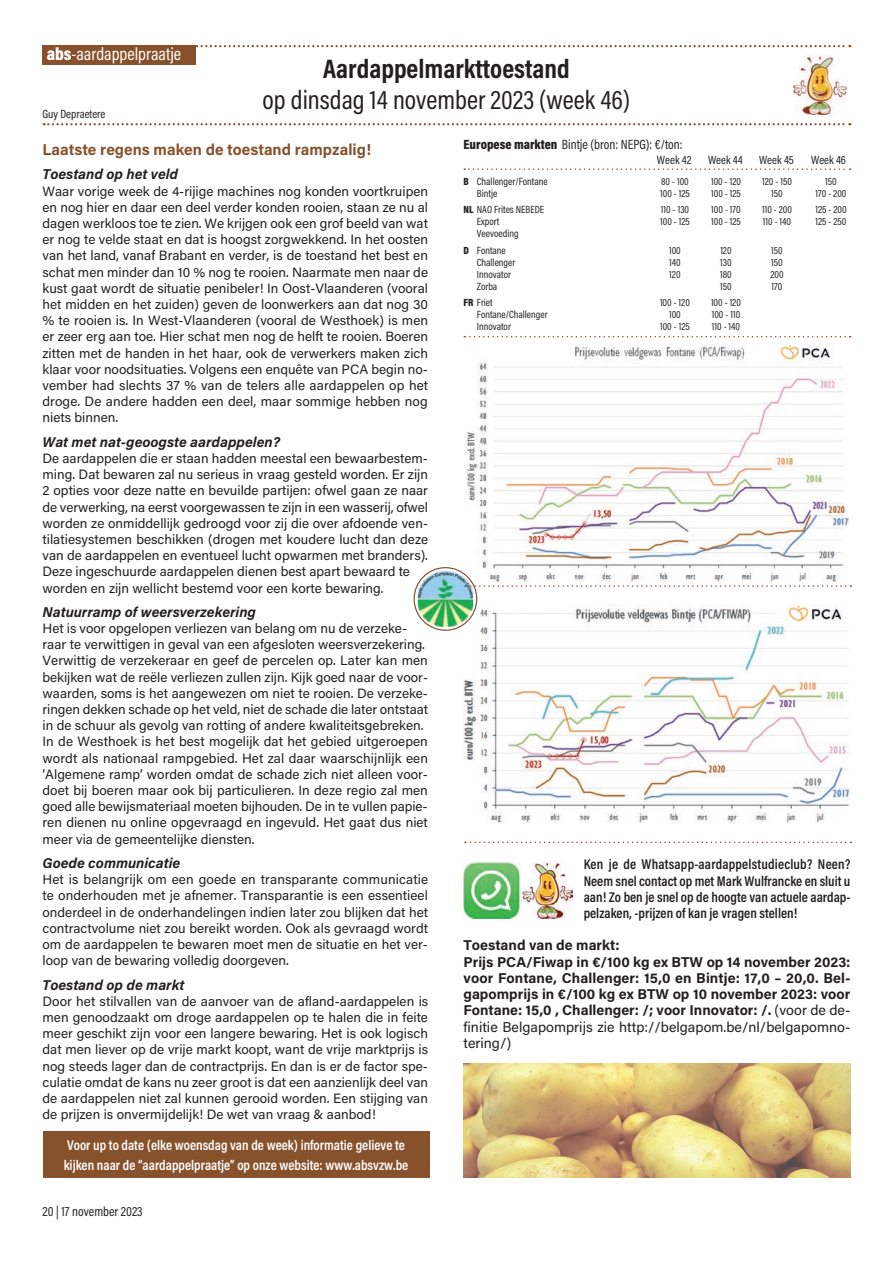
<style>
.page{position:relative;width:893px;height:1263px;background:#fff}
.page>*{position:absolute;margin:0;border:0;box-sizing:border-box;transform-origin:0 0}
.t1{font:27px "Acumin Pro Cond";color:#231f20}
.t2{font:700 27px "Acumin Pro Cond";color:#231f20}
.t3{font:18px "Acumin Pro Cond";color:#fff}
.t4{font:700 15.75px "Acumin Pro";color:#87512c}
.t5{font:700 14.25px/16.2px "Acumin Pro";color:#231f20}
.t6{font:600 14.25px/16.2px "Acumin Pro Cond";color:#231f20;text-align:justify}
.t7{font:600 14.25px/19.5px "Acumin Pro Cond";color:#fff}
.t8{font:italic 700 14.25px "Acumin Pro";color:#231f20}
.t9{font:13.5px/16.2px "Acumin Pro";color:#231f20;text-align:justify}
.t10{font:13.5px "Acumin Pro Cond";color:#231f20}
.t11{font:12px "Acumin Pro Cond";color:#231f20}
.t12{font:10.5px/16.5px "Acumin Pro Cond";color:#231f20}
.s1{font-weight:900}
.s2{font-weight:400}
</style>
<div class="page">
<img style="left:463px;top:1063px;width:387px;height:115px">
<div style="left:43px;top:45px;width:153px;height:20px;background:#87512c"></div>
<svg style="left:196px;top:45px;width:654px;height:2px"></svg>
<svg style="left:44px;top:123px;width:806px;height:2px"></svg>
<img style="left:793px;top:56px;width:54px;height:59px">
<svg style="left:464px;top:336px;width:387px;height:1px"></svg>
<svg style="left:464px;top:168px;width:387px;height:2px"></svg>
<img style="left:465px;top:344px;width:384px;height:239px">
<img style="left:463px;top:605px;width:387px;height:218px">
<svg style="left:414px;top:568px;width:63px;height:62px"></svg>
<img style="left:418px;top:571px;width:55px;height:56px">
<div style="left:414px;top:567px;width:63px;height:64px;border:1px solid #87512c;border-radius:50%"></div>
<svg style="left:465px;top:585px;width:386px;height:2px"></svg>
<svg style="left:465px;top:841px;width:386px;height:2px"></svg>
<div style="left:43px;top:1131px;width:386px;height:47px;background:#87512c"></div>
<img style="left:463px;top:862px;width:110px;height:56px">
<h2 class="t3" style="left:47px;top:42px;width:136px"><span class="s1">abs</span>-aardappelpraatje</h2>
<h1 class="t2" style="left:323px;top:50px;width:248px">Aardappelmarkttoestand</h1>
<h1 class="t1" style="left:263px;top:82px;width:369px">op dinsdag 14 november 2023 (week 46)</h1>
<p class="t10" style="left:463px;top:136px;width:221px"><span class="s1">Europese markten</span> Bintje (bron: NEPG): €/ton:</p>
<p class="t11" style="left:657px;top:152px;width:36px">Week 42</p>
<p class="t11" style="left:708px;top:152px;width:36px">Week 44</p>
<p class="t11" style="left:759px;top:152px;width:36px">Week 45</p>
<p class="t11" style="left:811px;top:152px;width:36px">Week 46</p>
<p class="t12" style="left:463px;top:173px;width:86px"><span class="s1">B</span> Challenger/Fontane</p>
<p class="t12" style="left:661px;top:173px;width:29px">80 - 100</p>
<p class="t12" style="left:711px;top:173px;width:31px">100 - 120</p>
<p class="t12" style="left:762px;top:173px;width:31px">120 - 150</p>
<p class="t12" style="left:825px;top:173px;width:13px">150</p>
<p class="t12" style="left:477px;top:185px;width:22px">Bintje</p>
<p class="t12" style="left:660px;top:185px;width:31px">100 - 125</p>
<p class="t12" style="left:711px;top:185px;width:31px">100 - 125</p>
<p class="t12" style="left:771px;top:185px;width:13px">150</p>
<p class="t12" style="left:815px;top:185px;width:32px">170 - 200</p>
<p class="t12" style="left:463px;top:201px;width:82px"><span class="s1">NL</span> NAO Frites NEBEDE</p>
<p class="t12" style="left:661px;top:201px;width:30px">110 - 130</p>
<p class="t12" style="left:711px;top:201px;width:31px">100 - 170</p>
<p class="t12" style="left:762px;top:201px;width:31px">110 - 200</p>
<p class="t12" style="left:815px;top:201px;width:33px">125 - 200</p>
<p class="t12" style="left:477px;top:213px;width:24px">Export</p>
<p class="t12" style="left:660px;top:213px;width:31px">100 - 125</p>
<p class="t12" style="left:711px;top:213px;width:31px">100 - 125</p>
<p class="t12" style="left:763px;top:213px;width:30px">110 - 140</p>
<p class="t12" style="left:815px;top:213px;width:32px">125 - 250</p>
<p class="t12" style="left:463px;top:225px;width:57px;text-indent:13px">Veevoeding<br><span class="s1">D</span> Fontane</p>
<p class="t11" style="left:43px;top:106px;width:64px">Guy Depraetere</p>
<p class="t4" style="left:43px;top:138px;width:330px">Laatste regens maken de toestand rampzalig!</p>
<p class="t8" style="left:43px;top:164px;width:137px">Toestand op het veld</p>
<p class="t9" style="left:43px;top:182px;width:387px">Waar vorige week de 4-rijige machines nog konden voortkruipen en nog hier en daar een deel verder konden rooien, staan ze nu al dagen werkloos toe te zien. We krijgen ook een grof beeld van wat er nog te velde staat en dat is hoogst zorgwekkend. In het oosten van het land, vanaf Brabant en verder, is de toestand het best en schat men minder dan 10 % nog te rooien. Naarmate men naar de kust gaat wordt de situatie penibeler! In Oost-Vlaanderen (vooral het midden en het zuiden) geven de loonwerkers aan dat nog 30 % te rooien is. In West-Vlaanderen (vooral de Westhoek) is men er zeer erg aan toe. Hier schat men nog de helft te rooien. Boeren zitten met de handen in het haar, ook de verwerkers maken zich klaar voor noodsituaties. Volgens een enquête van PCA begin no&shy;vember had slechts 37 % van de telers alle aardappelen op het droge. De andere hadden een deel, maar sommige hebben nog niets binnen.</p>
<p class="t8" style="left:43px;top:432px;width:239px">Wat met nat-geoogste aardappelen?</p>
<p class="t9" style="left:43px;top:450px;width:387px;text-align:left">De aardappelen die er staan hadden meestal een bewaarbestem&shy;ming. Dat bewaren zal nu serieus in vraag gesteld worden. Er zijn 2 opties voor deze natte en bevuilde partijen: ofwel gaan ze naar de verwerking, na eerst voorgewassen te zijn in een wasserij, ofwel worden ze onmiddellijk gedroogd voor zij die over afdoende ven&shy;tilatiesystemen beschikken (drogen met koudere lucht dan deze van de aardappelen en eventueel lucht opwarmen met branders).<br>Deze ingeschuurde aardappelen dienen best apart bewaard te worden en zijn wellicht bestemd voor een korte bewaring.</p>
<p class="t8" style="left:43px;top:602px;width:215px">Natuurramp of weersverzekering</p>
<p class="t9" style="left:43px;top:620px;width:387px;text-align:left">Het is voor opgelopen verliezen van belang om nu de verzeke&shy;raar te verwittigen in geval van een afgesloten weersverzekering.<br>Verwittig de verzekeraar en geef de percelen op. Later kan men bekijken wat de reële verliezen zullen zijn. Kijk goed naar de voor&shy;waarden, soms is het aangewezen om niet te rooien. De verzeke&shy;ringen dekken schade op het veld, niet de schade die later ontstaat in de schuur als gevolg van rotting of andere kwaliteitsgebreken.<br>In de Westhoek is het best mogelijk dat het gebied uitgeroepen wordt als nationaal rampgebied. Het zal daar waarschijnlijk een ‘Algemene ramp’ worden omdat de schade zich niet alleen voor&shy;doet bij boeren maar ook bij particulieren. In deze regio zal men goed alle bewijsmateriaal moeten bijhouden. De in te vullen papie&shy;ren dienen nu online opgevraagd en ingevuld. Het gaat dus niet meer via de gemeentelijke diensten.</p>
<p class="t8" style="left:43px;top:853px;width:139px">Goede communicatie</p>
<p class="t9" style="left:43px;top:871px;width:387px">Het is belangrijk om een goede en transparante communicatie te onderhouden met je afnemer. Transparantie is een essentieel onderdeel in de onderhandelingen indien later zou blijken dat het contractvolume niet zou bereikt worden. Ook als gevraagd wordt om de aardappelen te bewaren moet men de situatie en het ver&shy;loop van de bewaring volledig doorgeven.</p>
<p class="t8" style="left:43px;top:974px;width:143px">Toestand op de markt</p>
<p class="t9" style="left:43px;top:992px;width:387px">Door het stilvallen van de aanvoer van de afland-aardappelen is men genoodzaakt om droge aardappelen op te halen die in feite meer geschikt zijn voor een langere bewaring. Het is ook logisch dat men liever op de vrije markt koopt, want de vrije marktprijs is nog steeds lager dan de contractprijs. En dan is er de factor spe&shy;culatie omdat de kans nu zeer groot is dat een aanzienlijk deel van de aardappelen niet zal kunnen gerooid worden. Een stijging van de prijzen is onvermijdelijk! De wet van vraag &amp; aanbod!</p>
<p class="t7" style="left:64px;top:1135px;width:346px">Voor up to date (elke woensdag van de week) informatie gelieve te kijken naar de “aardappelpraatje” op onze website: www.absvzw.be</p>
<p class="t12" style="left:669px;top:242px;width:13px">100</p>
<p class="t12" style="left:720px;top:242px;width:13px">120</p>
<p class="t12" style="left:771px;top:242px;width:13px">150</p>
<p class="t12" style="left:477px;top:254px;width:40px">Challenger</p>
<p class="t12" style="left:669px;top:254px;width:13px">140</p>
<p class="t12" style="left:720px;top:254px;width:13px">130</p>
<p class="t12" style="left:771px;top:254px;width:13px">150</p>
<p class="t12" style="left:477px;top:266px;width:36px">Innovator</p>
<p class="t12" style="left:669px;top:266px;width:13px">120</p>
<p class="t12" style="left:720px;top:266px;width:13px">180</p>
<p class="t12" style="left:770px;top:266px;width:15px">200</p>
<p class="t12" style="left:477px;top:278px;width:22px">Zorba</p>
<p class="t12" style="left:720px;top:278px;width:13px">150</p>
<p class="t12" style="left:772px;top:278px;width:12px">170</p>
<p class="t12" style="left:463px;top:294px;width:31px"><span class="s1">FR</span> Friet</p>
<p class="t12" style="left:660px;top:294px;width:31px">100 - 120</p>
<p class="t12" style="left:711px;top:294px;width:31px">100 - 120</p>
<p class="t12" style="left:477px;top:306px;width:72px">Fontane/Challenger</p>
<p class="t12" style="left:669px;top:306px;width:13px">100</p>
<p class="t12" style="left:712px;top:306px;width:30px">100 - 110</p>
<p class="t12" style="left:477px;top:318px;width:36px">Innovator</p>
<p class="t12" style="left:660px;top:318px;width:31px">100 - 125</p>
<p class="t12" style="left:712px;top:318px;width:30px">110 - 140</p>
<p class="t6" style="left:584px;top:856px;width:268px">Ken je de Whatsapp-aardappelstudieclub? Neen?<br>Neem snel contact op met Mark Wulfrancke en sluit u aan! Zo ben je snel op de hoogte van actuele aardap&shy;pelzaken, -prijzen of kan je vragen stellen!</p>
<p class="t5" style="left:463px;top:937px;width:389px">Toestand van de markt:<br>Prijs PCA/Fiwap in €/100 kg ex BTW op 14 november 2023: voor Fontane, Challenger: 15,0 en Bintje: 17,0 – 20,0. Bel&shy;gapomprijs in €/100 kg ex BTW op 10 november 2023: voor Fontane: 15,0 , Challenger: /; voor Innovator: /. <span class="s2">(voor de de&shy;finitie Belgapomprijs zie http://belgapom.be/nl/belgapomno&shy;tering/)</span></p>
<p class="t10" style="left:43px;top:1202px;width:102px">20 | 17 november 2023</p>
</div>
